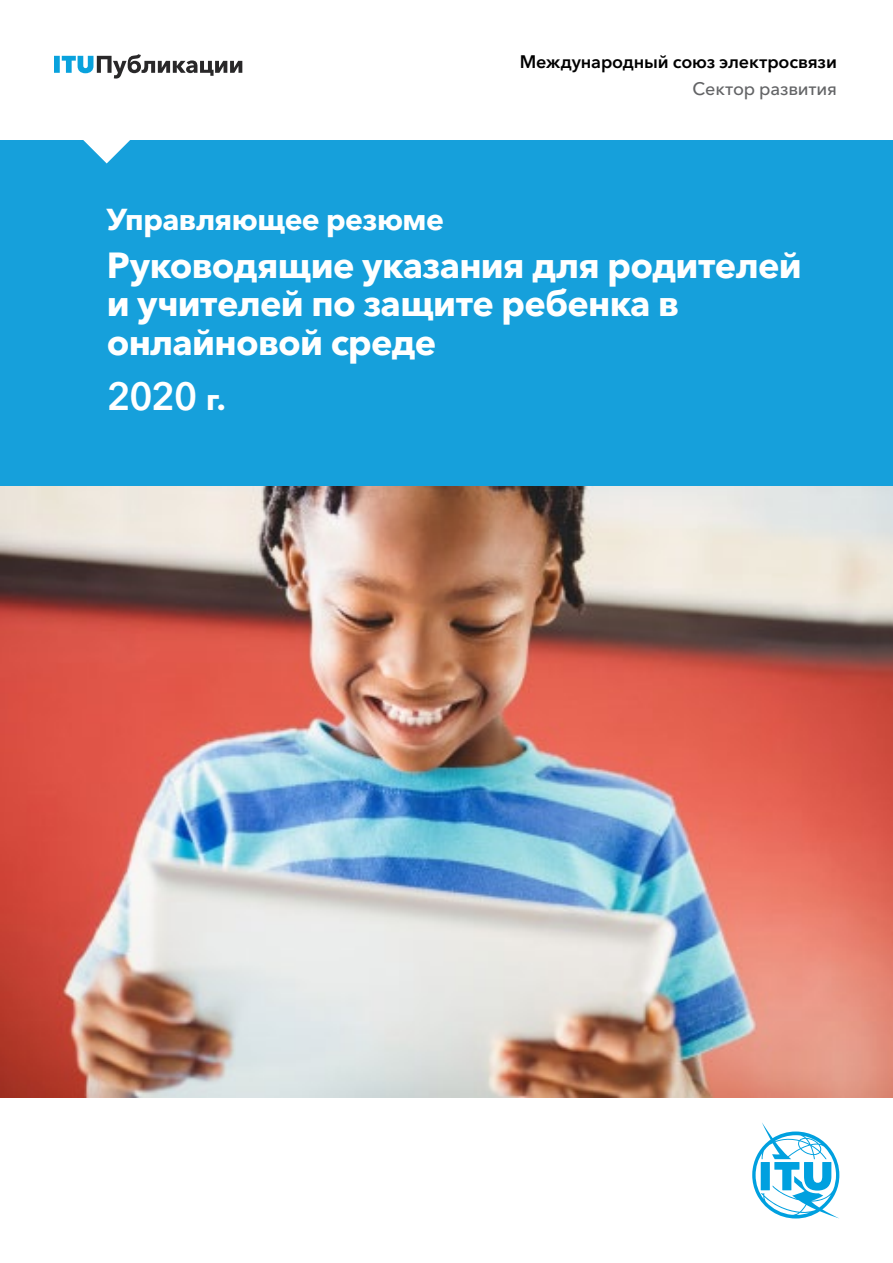
<style>
.page{position:relative;width:893px;height:1263px;background:#fff}
.page>*{position:absolute;margin:0;border:0;box-sizing:border-box;transform-origin:0 0}
.t1{font:600 39px "Avenir Next LT Pro";color:#fff}
.t2{font:700 36px/38.8px "Avenir Next W1 G";letter-spacing:-.02em;color:#fff}
.t3{font:700 30px "Avenir Next W1 G";letter-spacing:-.02em;color:#fff}
.t4{font:600 18px/27px "Avenir Next W1 G";letter-spacing:-.01em;color:#000;text-align:right}
.s1{font-weight:500;color:#636466}
.s2{font-family:"Avenir Next W1 G";font-weight:700;font-size:30px}
</style>
<div class="page">
<div style="left:0;top:125px;width:893px;height:362px;background:#16a0db"></div>
<svg style="left:83px;top:140px;width:47px;height:23px"></svg>
<div style="left:0;top:0;width:893px;height:140px;background:#fff"></div>
<img style="left:0;top:487px;width:893px;height:610px">
<svg style="left:752px;top:1123px;width:87px;height:95px"></svg>
<svg style="left:54px;top:54px;width:188px;height:25px"></svg>
<p class="t4" style="left:520px;top:46px;width:319px">Международный союз электросвязи<br><span class="s1">Сектор развития</span></p>
<p class="t3" style="left:107px;top:195px;width:339px">Управляющее резюме</p>
<p class="t2" style="left:107px;top:243px;width:696px">Руководящие указания для родителей и учителей по защите ребенка в онлайновой среде</p>
<p class="t1" style="left:107px;top:373px;width:121px">2020 <span class="s2">г.</span></p>
</div>
